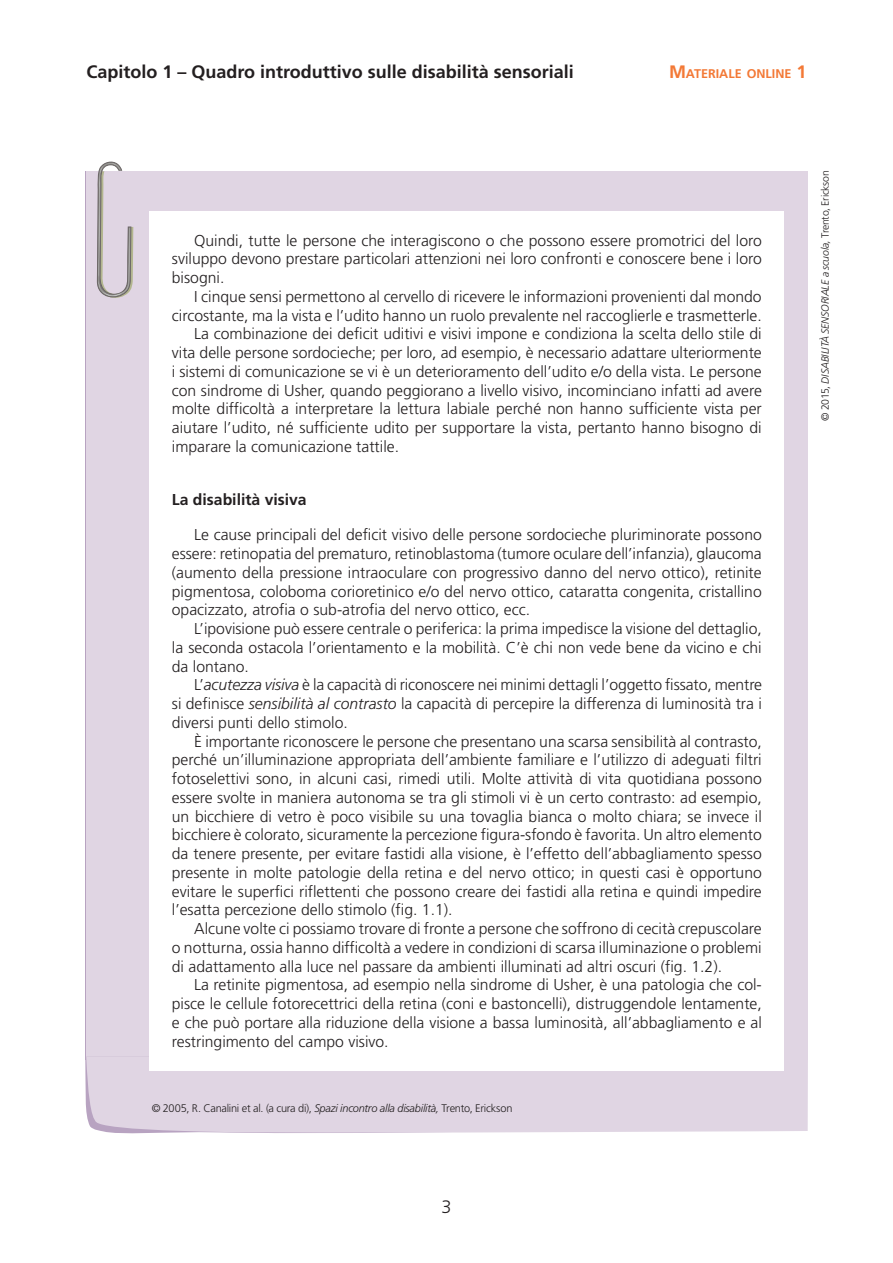
<style>
.page{position:relative;width:893px;height:1263px;background:#fff}
.page>*{position:absolute;margin:0;border:0;box-sizing:border-box;transform-origin:0 0}
.t1{font:700 18px "Frutiger LT Std";color:#231f20}
.t2{font:300 18px "Frutiger LT Std";color:#231f20}
.t3{font:300 15.75px/18.8px "Frutiger LT Std";color:#231f20;text-align:justify}
.t4{font:700 15.75px "Frutiger LT Std";color:#231f20}
.t5{font:700 12.6px "Frutiger LT Std";color:#f37936}
.t6{font:300 10.95px "Frutiger LT Std";letter-spacing:-.025em;color:#231f20}
.t7{font:italic 300 10.5px "Frutiger LT Std";letter-spacing:-.01em;color:#231f20}
.s1{font-size:18px}
.s2{font-style:italic}
.s3{font-style:normal}
</style>
<div class="page">
<div style="left:86px;top:171px;width:722px;height:889px;background:#e0d5e3"></div>
<div style="left:86px;top:1057px;width:722px;height:77px;background:#e0d5e3"></div>
<div style="left:150px;top:212px;width:634px;height:859px;background:#fff"></div>
<svg style="left:97px;top:161px;width:36px;height:137px"></svg>
<p class="t1" style="left:86px;top:61px;width:489px">Capitolo 1 – Quadro introduttivo sulle disabilità sensoriali</p>
<p class="t5" style="left:669px;top:66px;width:139px"><span class="s1">M</span>ATERIALE ONLINE <span class="s1">1</span></p>
<p class="t3" style="left:172px;top:231px;width:591px;text-indent:22px">Quindi, tutte le persone che interagiscono o che possono essere promotrici del loro sviluppo devono prestare particolari attenzioni nei loro confronti e conoscere bene i loro bisogni.</p>
<p class="t3" style="left:194px;top:287px;width:569px">I cinque sensi permettono al cervello di ricevere le informazioni provenienti dal mondo</p>
<p class="t3" style="left:172px;top:306px;width:591px">circostante, ma la vista e l’udito hanno un ruolo prevalente nel raccoglierle e trasmetterle.</p>
<p class="t3" style="left:194px;top:325px;width:569px">La combinazione dei deficit uditivi e visivi impone e condiziona la scelta dello stile di</p>
<p class="t3" style="left:172px;top:344px;width:591px">vita delle persone sordocieche; per loro, ad esempio, è necessario adattare ulteriormente</p>
<p class="t3" style="left:172px;top:362px;width:591px">i sistemi di comunicazione se vi è un deterioramento dell’udito e/o della vista. Le persone</p>
<p class="t3" style="left:172px;top:381px;width:591px">con sindrome di Usher, quando peggiorano a livello visivo, incominciano infatti ad avere</p>
<p class="t3" style="left:172px;top:400px;width:591px">molte difficoltà a interpretare la lettura labiale perché non hanno sufficiente vista per</p>
<p class="t3" style="left:172px;top:419px;width:591px">aiutare l’udito, né sufficiente udito per supportare la vista, pertanto hanno bisogno di</p>
<p class="t3" style="left:172px;top:437px;width:229px">imparare la comunicazione tattile.</p>
<p class="t4" style="left:172px;top:490px;width:136px">La disabilità visiva</p>
<p class="t3" style="left:172px;top:526px;width:591px;text-indent:22px">Le cause principali del deficit visivo delle persone sordocieche pluriminorate possono essere: retinopatia del prematuro, retinoblastoma (tumore oculare dell’infanzia), glaucoma (aumento della pressione intraoculare con progressivo danno del nervo ottico), retinite pigmentosa, coloboma corioretinico e/o del nervo ottico, cataratta congenita, cristallino opacizzato, atrofia o sub-atrofia del nervo ottico, ecc.</p>
<p class="t3" style="left:172px;top:620px;width:591px;text-indent:22px">L’ipovisione può essere centrale o periferica: la prima impedisce la visione del dettaglio, la seconda ostacola l’orientamento e la mobilità. C’è chi non vede bene da vicino e chi da lontano.</p>
<p class="t3" style="left:172px;top:676px;width:592px;text-indent:22px">L’<span class="s2">acutezza visiva</span> è la capacità di riconoscere nei minimi dettagli l’oggetto fissato, mentre si definisce <span class="s2">sensibilità al contrasto</span> la capacità di percepire la differenza di luminosità tra i diversi punti dello stimolo.</p>
<p class="t3" style="left:172px;top:732px;width:591px;text-indent:22px">È importante riconoscere le persone che presentano una scarsa sensibilità al contrasto, perché un’illuminazione appropriata dell’ambiente familiare e l’utilizzo di adeguati filtri fotoselettivi sono, in alcuni casi, rimedi utili. Molte attività di vita quotidiana possono essere svolte in maniera autonoma se tra gli stimoli vi è un certo contrasto: ad esempio, un bicchiere di vetro è poco visibile su una tovaglia bianca o molto chiara; se invece il bicchiere è colorato, sicuramente la percezione figura-sfondo è favorita. Un altro elemento da tenere presente, per evitare fastidi alla visione, è l’effetto dell’abbagliamento spesso presente in molte patologie della retina e del nervo ottico; in questi casi è opportuno evitare le superfici riflettenti che possono creare dei fastidi alla retina e quindi impedire l’esatta percezione dello stimolo (fig. 1.1).</p>
<p class="t3" style="left:172px;top:919px;width:591px;text-indent:22px">Alcune volte ci possiamo trovare di fronte a persone che soffrono di cecità crepuscolare o notturna, ossia hanno difficoltà a vedere in condizioni di scarsa illuminazione o problemi di adattamento alla luce nel passare da ambienti illuminati ad altri oscuri (fig. 1.2).</p>
<p class="t3" style="left:172px;top:976px;width:591px;text-indent:22px">La retinite pigmentosa, ad esempio nella sindrome di Usher, è una patologia che col&shy;pisce le cellule fotorecettrici della retina (coni e bastoncelli), distruggendole lentamente, e che può portare alla riduzione della visione a bassa luminosità, all’abbagliamento e al restringimento del campo visivo.</p>
<p class="t6" style="left:152px;top:1102px;width:362px">© 2005, R. Canalini et al. (a cura di), <span class="s2">Spazi incontro alla disabilità,</span> Trento, Erickson</p>
<p class="t2" style="left:441px;top:1196px;width:12px">3</p>
<p class="t7" style="left:819px;top:421px;width:252px;rotate:-90deg"><span class="s3">© 2015,</span> DISABILITÀ SENSORIALE a scuola, <span class="s3">Trento, Erickson</span></p>
</div>
